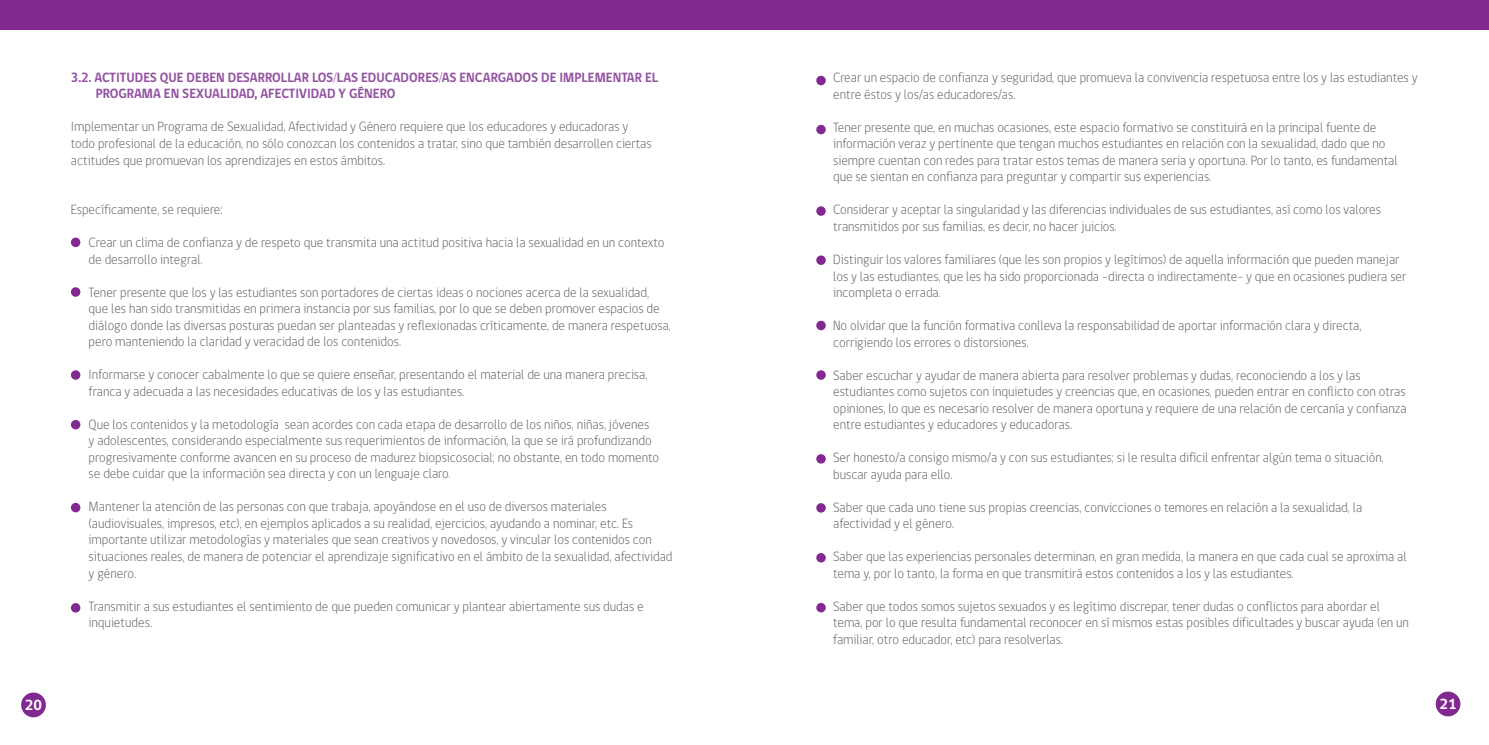
<style>
.page{position:relative;width:1489px;height:745px;background:#fff}
.page>*{position:absolute;margin:0;border:0;box-sizing:border-box;transform-origin:0 0}
.t1{font:700 15px "gob CL";color:#fff}
.t2{font:300 13.75px/16.5px "gob CL";color:#58595b;scale:.95 1}
.t3{font:700 13.75px/16.5px "gob CL";color:#9253a1;scale:.95 1}
</style>
<div class="page">
<div style="left:21px;top:692px;width:25px;height:24px;background:#812990;border-radius:50%"></div>
<div style="left:1435px;top:691px;width:25px;height:25px;background:#812990;border-radius:50%"></div>
<div style="left:0;top:0;width:744px;height:30px;background:#812990"></div>
<div style="left:744px;top:0;width:744px;height:30px;background:#812990"></div>
<div style="left:71px;top:287px;width:9px;height:9px;background:#812990;border-radius:50%"></div>
<div style="left:71px;top:237px;width:9px;height:10px;background:#812990;border-radius:50%"></div>
<div style="left:71px;top:370px;width:9px;height:9px;background:#812990;border-radius:50%"></div>
<div style="left:71px;top:419px;width:9px;height:10px;background:#812990;border-radius:50%"></div>
<div style="left:71px;top:502px;width:9px;height:10px;background:#812990;border-radius:50%"></div>
<svg style="left:71px;top:602px;width:9px;height:10px"></svg>
<div style="left:816px;top:76px;width:9px;height:9px;background:#812990;border-radius:50%"></div>
<div style="left:816px;top:125px;width:9px;height:9px;background:#812990;border-radius:50%"></div>
<div style="left:816px;top:206px;width:9px;height:10px;background:#812990;border-radius:50%"></div>
<div style="left:816px;top:255px;width:9px;height:10px;background:#812990;border-radius:50%"></div>
<div style="left:816px;top:320px;width:9px;height:10px;background:#812990;border-radius:50%"></div>
<div style="left:816px;top:370px;width:9px;height:9px;background:#812990;border-radius:50%"></div>
<div style="left:816px;top:602px;width:9px;height:10px;background:#812990;border-radius:50%"></div>
<svg style="left:816px;top:552px;width:9px;height:10px"></svg>
<div style="left:816px;top:503px;width:9px;height:9px;background:#812990;border-radius:50%"></div>
<div style="left:816px;top:454px;width:9px;height:9px;background:#812990;border-radius:50%"></div>
<p class="t3" style="left:96px;top:69px;width:592px;text-indent:265px">EDUCADORES/AS ENCARGADOS DE I MPLEMENTAR EL<br>PROGRAMA EN SEXUALI DAD, AFECTIVI DAD Y GÉN ERO</p>
<p class="t2" style="left:71px;top:119px;width:613px">Implementar un Programa de Sexualidad, Afectividad y Género requiere que los educadores y educadoras y todo profesional de la educación, no sólo conozcan los contenidos a tratar, sino que también desarrollen ciertas actitudes que promuevan los aprendizajes en estos ámbitos.</p>
<p class="t2" style="left:71px;top:201px;width:161px">Específicamente, se requiere:</p>
<p class="t2" style="left:89px;top:234px;width:607px">Crear un clima de confianza y de respeto que transmita una actitud positiva hacia la sexualidad en un contexto de desarrollo integral.</p>
<p class="t2" style="left:89px;top:284px;width:614px">Tener presente que los y las estudiantes son portadores de ciertas ideas o nociones acerca de la sexualidad, que les han sido transmitidas en primera instancia por sus familias, por lo que se deben promover espacios de diálogo donde las diversas posturas puedan ser planteadas y reflexionadas críticamente, de manera respetuosa, pero manteniendo la claridad y veracidad de los contenidos.</p>
<p class="t2" style="left:89px;top:366px;width:589px">Informarse y conocer cabalmente lo que se quiere enseñar, presentando el material de una manera precisa, franca y adecuada a las necesidades educativas de los y las estudiantes.</p>
<p class="t2" style="left:89px;top:416px;width:602px">Que los contenidos y la metodología sean acordes con cada etapa de desarrollo de los niños, niñas, jóvenes<br>y adolescentes, considerando especialmente sus requerimientos de información, la que se irá profundizando progresivamente conforme avancen en su proceso de madurez biopsicosocial; no obstante, en todo momento se debe cuidar que la información sea directa y con un lenguaje claro.</p>
<p class="t2" style="left:89px;top:498px;width:616px">Mantener la atención de las personas con que trabaja, apoyándose en el uso de diversos materiales (audiovisuales, impresos, etc), en ejemplos aplicados a su realidad, ejercicios, ayudando a nominar, etc. Es importante utilizar metodologías y materiales que sean creativos y novedosos, y vincular los contenidos con situaciones reales, de manera de potenciar el aprendizaje significativo en el ámbito de la sexualidad, afectividad y género.</p>
<p class="t2" style="left:89px;top:597px;width:586px">Transmitir a sus estudiantes el sentimiento de que pueden comunicar y plantear abiertamente sus dudas e inquietudes.</p>
<p class="t3" style="left:71px;top:69px;width:190px">3.2. ACTITUDES QUE DEBEN DESARR</p>
<p class="t3" style="left:272px;top:69px;width:18px">OLLAR</p>
<p class="t3" style="left:312px;top:69px;width:35px">LOS/LAS</p>
<p class="t2" style="left:833px;top:70px;width:616px">Crear un espacio de confianza y seguridad, que promueva la convivencia respetuosa entre los y las estudiantes y entre éstos y los/as educadores/as.</p>
<p class="t2" style="left:833px;top:119px;width:595px">Tener presente que, en muchas ocasiones, este espacio formativo se constituirá en la principal fuente de información veraz y pertinente que tengan muchos estudiantes en relación con la sexualidad, dado que no siempre cuentan con redes para tratar estos temas de manera seria y oportuna. Por lo tanto, es fundamental que se sientan en confianza para preguntar y compartir sus experiencias.</p>
<p class="t2" style="left:833px;top:202px;width:578px">Considerar y aceptar la singularidad y las diferencias individuales de sus estudiantes, así como los valores transmitidos por sus familias, es decir, no hacer juicios.</p>
<p class="t2" style="left:833px;top:251px;width:605px">Distinguir los valores familiares (que les son propios y legítimos) de aquella información que pueden manejar los y las estudiantes, que les ha sido proporcionada –directa o indirectamente– y que en ocasiones pudiera ser incompleta o errada.</p>
<p class="t2" style="left:833px;top:317px;width:557px">No olvidar que la función formativa conlleva la responsabilidad de aportar información clara y directa, corrigiendo los errores o distorsiones.</p>
<p class="t2" style="left:833px;top:367px;width:605px">Saber escuchar y ayudar de manera abierta para resolver problemas y dudas, reconociendo a los y las estudiantes como sujetos con inquietudes y creencias que, en ocasiones, pueden entrar en conflicto con otras opiniones, lo que es necesario resolver de manera oportuna y requiere de una relación de cercanía y confianza entre estudiantes y educadores y educadoras.</p>
<p class="t2" style="left:833px;top:449px;width:581px">Ser honesto/a consigo mismo/a y con sus estudiantes; si le resulta difícil enfrentar algún tema o situación, buscar ayuda para ello.</p>
<p class="t2" style="left:833px;top:499px;width:558px">Saber que cada uno tiene sus propias creencias, convicciones o temores en relación a la sexualidad, la afectividad y el género.</p>
<p class="t2" style="left:833px;top:548px;width:605px">Saber que las experiencias personales determinan, en gran medida, la manera en que cada cual se aproxima al tema y, por lo tanto, la forma en que transmitirá estos contenidos a los y las estudiantes.</p>
<p class="t2" style="left:833px;top:598px;width:607px">Saber que todos somos sujetos sexuados y es legítimo discrepar, tener dudas o conflictos para abordar el tema, por lo que resulta fundamental reconocer en sí mismos estas posibles dificultades y buscar ayuda (en un familiar, otro educador, etc) para resolverlas.</p>
<p class="t1" style="left:25px;top:694px;width:19px">20</p>
<p class="t1" style="left:1439px;top:693px;width:19px">21</p>
</div>
